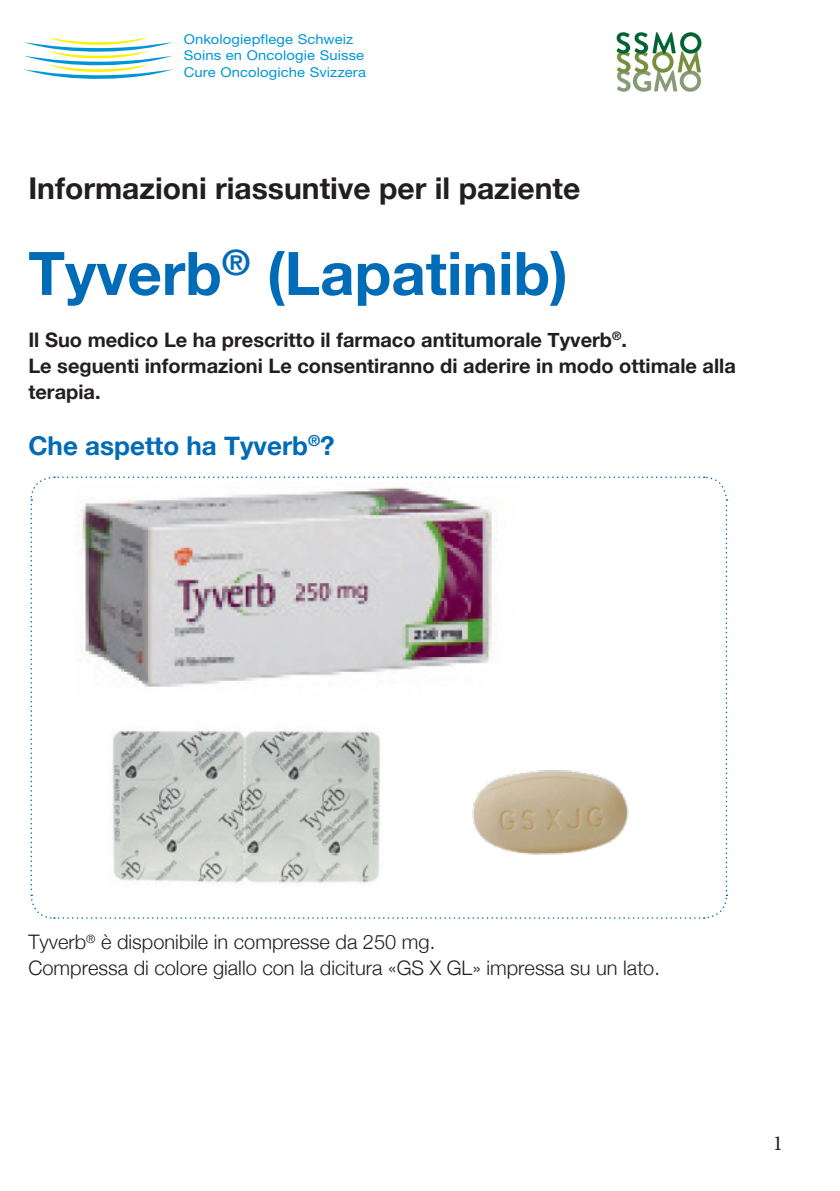
<style>
.page{position:relative;width:840px;height:1191px;background:#fff}
.page>*{position:absolute;margin:0;border:0;box-sizing:border-box;transform-origin:0 0}
.t1{font:700 60px "Helvetica Neue";color:#006bb6}
.t2{font:700 30px "Helvetica Neue";color:#231f20}
.t3{font:700 26px "Helvetica Neue";color:#006bb6}
.t4{font:21.6px "Minion Pro";color:#231f20}
.t5{font:700 20px "Helvetica Neue";color:#231f20}
.t6{font:300 20px "Helvetica Neue";color:#231f20}
.t7{font:13.6px/16.2px "Helvetica Neue";letter-spacing:.01em;color:#0095d9;scale:1.09 1}
</style>
<div class="page">
<svg style="left:30px;top:476px;width:697px;height:443px"></svg>
<img style="left:616px;top:33px;width:85px;height:59px">
<svg style="left:23px;top:37px;width:150px;height:42px"></svg>
<img style="left:65px;top:482px;width:486px;height:215px">
<img style="left:99px;top:704px;width:301px;height:201px">
<p class="t7" style="left:184px;top:31px;width:168px">Onkologiepflege Schweiz<br>Soins en Oncologie Suisse<br>Cure Oncologiche Svizzera</p>
<p class="t2" style="left:28px;top:165px;width:553px">Informazioni riassuntive per il paziente</p>
<p class="t1" style="left:28px;top:226px;width:541px">Tyverb<sup>®</sup> (Lapatinib)</p>
<p class="t5" style="left:28px;top:324px;width:600px">Il Suo medico Le ha prescritto il farmaco antitumorale Tyverb<sup>®</sup>.</p>
<p class="t5" style="left:28px;top:350px;width:708px">Le seguenti informazioni Le consentiranno di aderire in modo ottimale alla</p>
<p class="t5" style="left:28px;top:376px;width:74px">terapia.</p>
<p class="t3" style="left:28px;top:425px;width:307px">Che aspetto ha Tyverb<sup>®</sup>?</p>
<p class="t6" style="left:28px;top:926px;width:408px">Tyverb<sup>®</sup> è disponibile in compresse da 250 mg.</p>
<p class="t6" style="left:28px;top:952px;width:632px">Compressa di colore giallo con la dicitura «GS X GL» impressa su un lato.</p>
<p class="t4" style="left:772px;top:1128px;width:12px">1</p>
</div>
